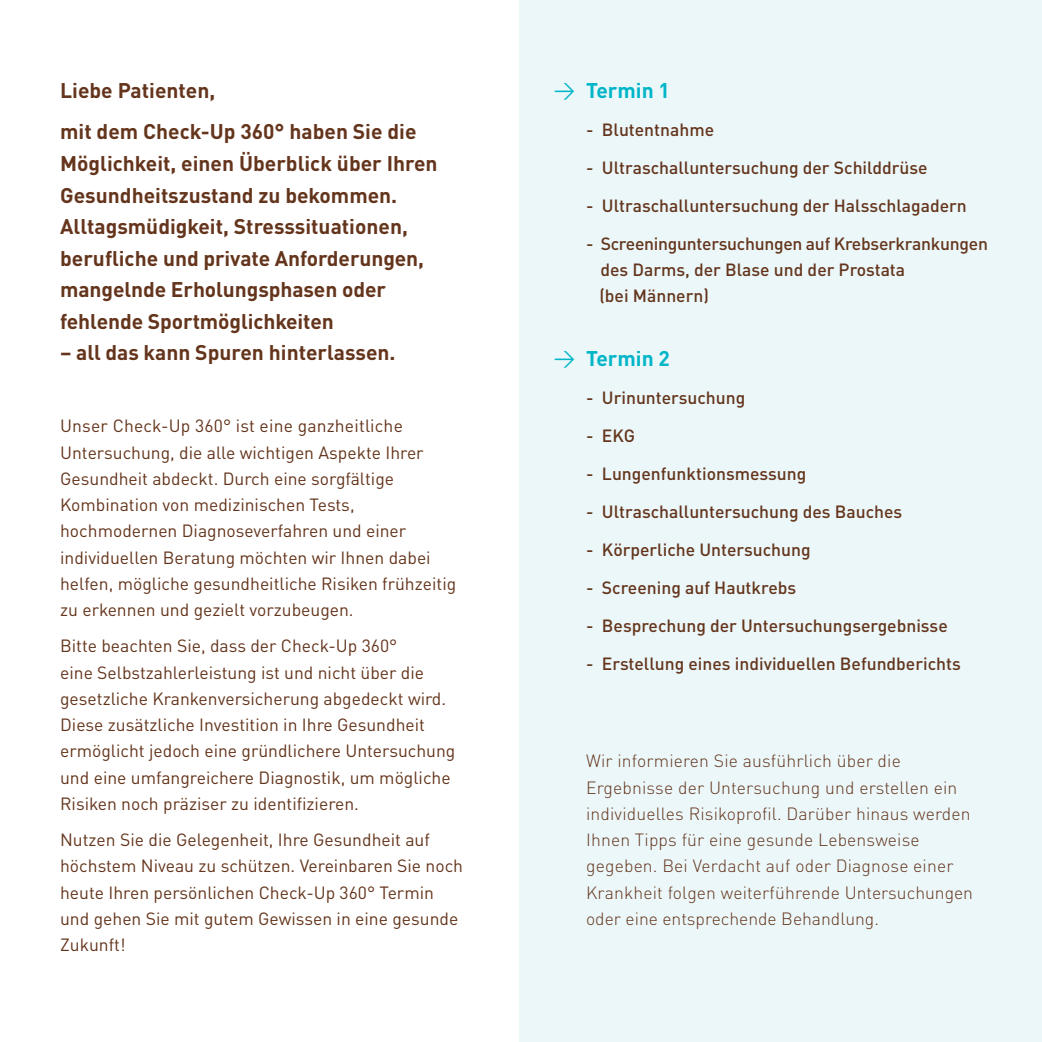
<style>
.page{position:relative;width:1042px;height:1042px;background:#fff}
.page>*{position:absolute;margin:0;border:0;box-sizing:border-box;transform-origin:0 0}
.t1{font:700 21px/31.5px "DIN Pro";color:#64351c}
.t2{font:700 21px "DIN Pro";color:#00b5c8}
.t3{font:21px "DIN Pro";color:#00b5c8}
.t4{font:17.5px/26.2px "DIN Pro";color:#64351c}
.t5{font:500 17.5px/26.2px "DIN Pro";color:#64351c}
.t6{font:300 17.5px/26.2px "DIN Pro";letter-spacing:.01em;color:#64351c}
</style>
<div class="page">
<div style="left:519px;top:0;width:523px;height:1042px;background:#ebf7f9"></div>
<p class="t1" style="left:60px;top:67px;width:358px;line-height:41.5px">Liebe Patienten,<br>mit dem Check-Up 360° haben Sie die</p>
<p class="t1" style="left:60px;top:145px;width:379px">Möglichkeit, einen Überblick über Ihren Gesundheitszustand zu bekommen.<br>Alltagsmüdigkeit, Stresssituationen, berufliche und private Anforderungen, mangelnde Erholungsphasen oder fehlende Sportmöglichkeiten</p>
<p class="t1" style="left:60px;top:334px;width:337px">– all das kann Spuren hinterlassen.</p>
<p class="t4" style="left:60px;top:411px;width:398px">Unser Check-Up 360° ist eine ganzheitliche Untersuchung, die alle wichtigen Aspekte Ihrer Gesundheit abdeckt. Durch eine sorgfältige Kombination von medizinischen Tests, hochmodernen Diagnoseverfahren und einer individuellen Beratung möchten wir Ihnen dabei helfen, mögliche gesundheitliche Risiken frühzeitig zu erkennen und gezielt vorzubeugen.</p>
<p class="t4" style="left:60px;top:631px;width:397px">Bitte beachten Sie, dass der Check-Up 360°<br>eine Selbstzahlerleistung ist und nicht über die gesetzliche Krankenversicherung abgedeckt wird.<br>Diese zusätzliche Investition in Ihre Gesundheit ermöglicht jedoch eine gründlichere Untersuchung und eine umfangreichere Diagnostik, um mögliche Risiken noch präziser zu identifizieren.</p>
<p class="t4" style="left:60px;top:825px;width:404px">Nutzen Sie die Gelegenheit, Ihre Gesundheit auf höchstem Niveau zu schützen. Vereinbaren Sie noch heute Ihren persönlichen Check-Up 360° Termin und gehen Sie mit gutem Gewissen in eine gesunde Zukunft!</p>
<p class="t3" style="left:554px;top:73px;width:23px">→</p>
<p class="t2" style="left:586px;top:73px;width:85px">Termin 1</p>
<p class="t5" style="left:586px;top:115px;width:130px">- Blutentnahme</p>
<p class="t5" style="left:586px;top:153px;width:343px">- Ultraschalluntersuchung der Schilddrüse</p>
<p class="t5" style="left:586px;top:190px;width:382px">- Ultraschalluntersuchung der Halsschlagadern</p>
<p class="t5" style="left:599px;top:228px;width:390px;text-indent:-13px">- Screeninguntersuchungen auf Krebserkrankungen des Darms, der Blase und der Prostata<br>(bei Männern)</p>
<p class="t3" style="left:554px;top:341px;width:23px">→</p>
<p class="t2" style="left:586px;top:341px;width:85px">Termin 2</p>
<p class="t5" style="left:586px;top:383px;width:161px">- Urinuntersuchung</p>
<p class="t5" style="left:586px;top:421px;width:51px">- EKG</p>
<p class="t5" style="left:586px;top:459px;width:222px">- Lungenfunktionsmessung</p>
<p class="t5" style="left:586px;top:497px;width:318px">- Ultraschalluntersuchung des Bauches</p>
<p class="t5" style="left:586px;top:535px;width:226px">- Körperliche Untersuchung</p>
<p class="t5" style="left:586px;top:573px;width:212px">- Screening auf Hautkrebs</p>
<p class="t5" style="left:586px;top:611px;width:363px">- Besprechung der Untersuchungsergebnisse</p>
<p class="t5" style="left:586px;top:648px;width:376px">- Erstellung eines individuellen Befundberichts</p>
<p class="t6" style="left:586px;top:746px;width:388px">Wir informieren Sie ausführlich über die Ergebnisse der Untersuchung und erstellen ein individuelles Risikoprofil. Darüber hinaus werden Ihnen Tipps für eine gesunde Lebensweise gegeben. Bei Verdacht auf oder Diagnose einer Krankheit folgen weiterführende Untersuchungen oder eine entsprechende Behandlung.</p>
</div>
